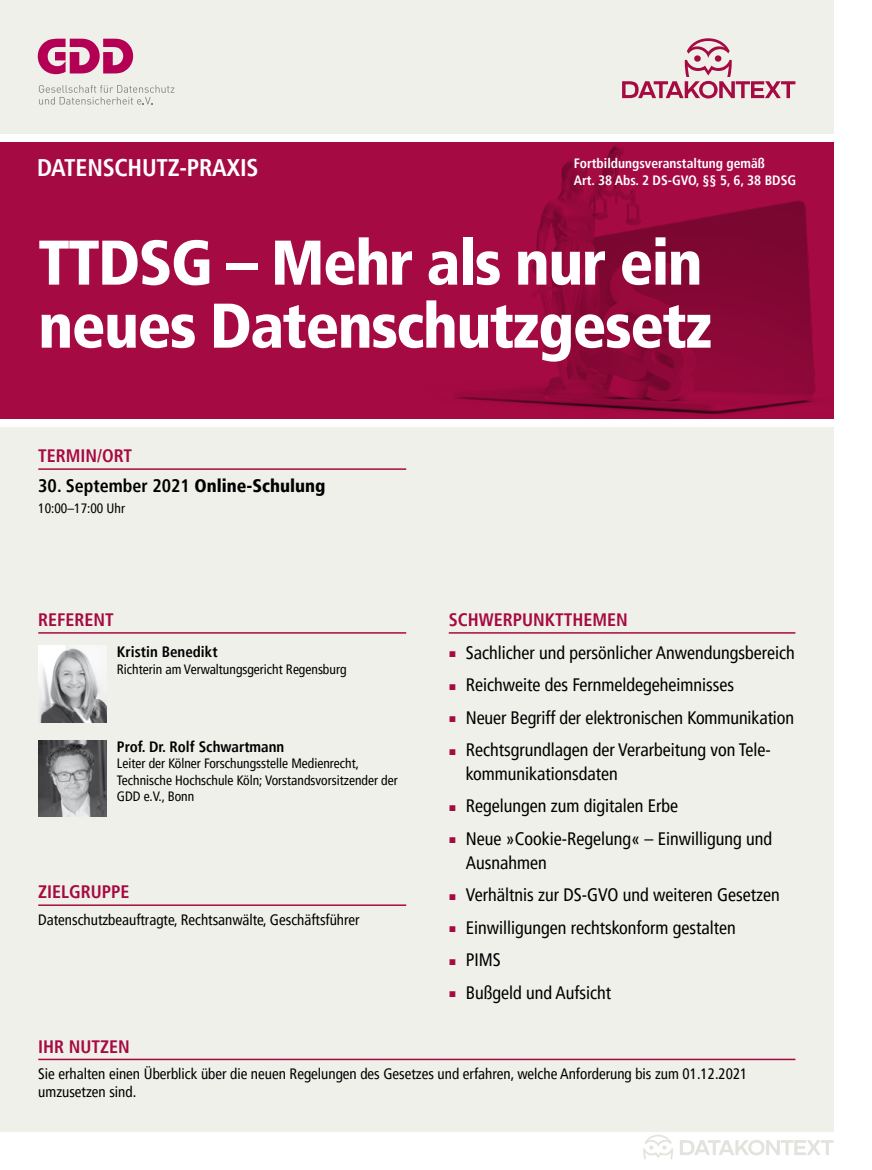
<style>
.page{position:relative;width:872px;height:1170px;background:#fff}
.page>*{position:absolute;margin:0;border:0;box-sizing:border-box;transform-origin:0 0}
.t1{font:900 condensed 63px/63px "Frutiger LT Pro";letter-spacing:-.025em;color:#fff}
.t2{font:700 condensed 24px "Frutiger LT Pro";letter-spacing:-.01em;color:#fff}
.t3{font:condensed 18px/24px "Frutiger LT Pro";color:#000}
.t4{font:700 condensed 18px "Frutiger LT Pro";color:#a60a42}
.t5{font:700 condensed 18px "Frutiger LT Pro";color:#000}
.t6{font:condensed 15px/18px "Frutiger LT Pro";color:#000}
.t7{font:700 condensed 15px "Frutiger LT Pro";color:#000}
.t8{font:condensed 13.5px/16.5px "Frutiger LT Pro";color:#000}
.t9{font:700 condensed 13.5px/16.5px "Frutiger LT Pro";color:#fff}
.s1{font-weight:900}
.s2{color:#a60a42}
</style>
<div class="page">
<div style="left:0;top:427px;width:833px;height:704px;background:#f0f0ea"></div>
<div style="left:0;top:142px;width:833px;height:277px;background:#a60a42"></div>
<div style="left:0;top:0;width:833px;height:134px;background:#f0f0ea"></div>
<svg style="left:38px;top:39px;width:95px;height:35px"></svg>
<svg style="left:39px;top:85px;width:135px;height:20px"></svg>
<svg style="left:622px;top:38px;width:173px;height:60px"></svg>
<svg style="left:643px;top:1135px;width:30px;height:24px"></svg>
<svg style="left:680px;top:1140px;width:153px;height:15px"></svg>
<img style="left:455px;top:145px;width:361px;height:270px">
<hr style="left:449px;top:632px;width:346px;height:1px;background:#a60a42">
<hr style="left:38px;top:632px;width:368px;height:1px;background:#a60a42">
<hr style="left:38px;top:904px;width:368px;height:1px;background:#a60a42">
<hr style="left:38px;top:468px;width:368px;height:2px;background:#a60a42">
<hr style="left:38px;top:1058px;width:757px;height:2px;background:#a60a42">
<img style="left:38px;top:646px;width:68px;height:76px">
<img style="left:38px;top:740px;width:68px;height:76px">
<h2 class="t2" style="left:37px;top:153px;width:223px">DATENSCHUTZ-PRAXIS</h2>
<p class="t9" style="left:574px;top:155px;width:224px">Fortbildungsveranstaltung gemäß<br>Art. 38 Abs. 2 DS-GVO, §§ 5, 6, 38 BDSG</p>
<h1 class="t1" style="left:38px;top:231px;width:675px">TTDSG – Mehr als nur ein neues Datenschutzgesetz</h1>
<p class="t4" style="left:38px;top:445px;width:95px">TERMIN/ORT</p>
<p class="t5" style="left:38px;top:475px;width:289px">30. September 2021 <span class="s1">Online-Schulung</span></p>
<p class="t8" style="left:38px;top:500px;width:88px">10:00–17:00 Uhr</p>
<p class="t4" style="left:38px;top:609px;width:77px">REFERENT</p>
<p class="t7" style="left:117px;top:643px;width:102px">Kristin Benedikt</p>
<p class="t8" style="left:117px;top:661px;width:231px">Richterin am Verwaltungsgericht Regensburg</p>
<p class="t7" style="left:117px;top:737px;width:169px">Prof. Dr. Rolf Schwartmann</p>
<p class="t8" style="left:117px;top:755px;width:282px">Leiter der Kölner Forschungsstelle Medienrecht,<br>Technische Hochschule Köln; Vorstandsvorsitzender der<br>GDD e.V., Bonn</p>
<p class="t4" style="left:38px;top:881px;width:93px">ZIELGRUPPE</p>
<p class="t6" style="left:38px;top:910px;width:323px">Datenschutzbeauftragte, Rechtsanwälte, Geschäftsführer</p>
<p class="t4" style="left:449px;top:609px;width:180px">SCHWERPUNKTTHEMEN</p>
<p class="t3" style="left:449px;top:640px;width:347px"><span class="s2">▪</span> Sachlicher und persönlicher Anwendungsbereich</p>
<p class="t3" style="left:449px;top:673px;width:287px"><span class="s2">▪</span> Reichweite des Fernmeldegeheimnisses</p>
<p class="t3" style="left:449px;top:705px;width:347px"><span class="s2">▪</span> Neuer Begriff der elektronischen Kommunikation</p>
<p class="t3" style="left:466px;top:737px;width:306px;text-indent:-17px"><span class="s2">▪</span> Rechtsgrundlagen der Verarbeitung von Tele&shy;kommunikationsdaten</p>
<p class="t3" style="left:449px;top:794px;width:231px"><span class="s2">▪</span> Regelungen zum digitalen Erbe</p>
<p class="t3" style="left:466px;top:826px;width:308px;text-indent:-17px"><span class="s2">▪</span> Neue »Cookie-Regelung« – Einwilligung und<br>Ausnahmen</p>
<p class="t3" style="left:449px;top:883px;width:332px"><span class="s2">▪</span> Verhältnis zur DS-GVO und weiteren Gesetzen</p>
<p class="t3" style="left:449px;top:915px;width:288px"><span class="s2">▪</span> Einwilligungen rechtskonform gestalten</p>
<p class="t3" style="left:449px;top:948px;width:54px"><span class="s2">▪</span> PIMS</p>
<p class="t3" style="left:449px;top:980px;width:164px"><span class="s2">▪</span> Bußgeld und Aufsicht</p>
<p class="t4" style="left:38px;top:1035px;width:93px">IHR NUTZEN</p>
<p class="t6" style="left:38px;top:1064px;width:710px">Sie erhalten einen Überblick über die neuen Regelungen des Gesetzes und erfahren, welche Anforderung bis zum 01.12.2021 umzusetzen sind.</p>
</div>
